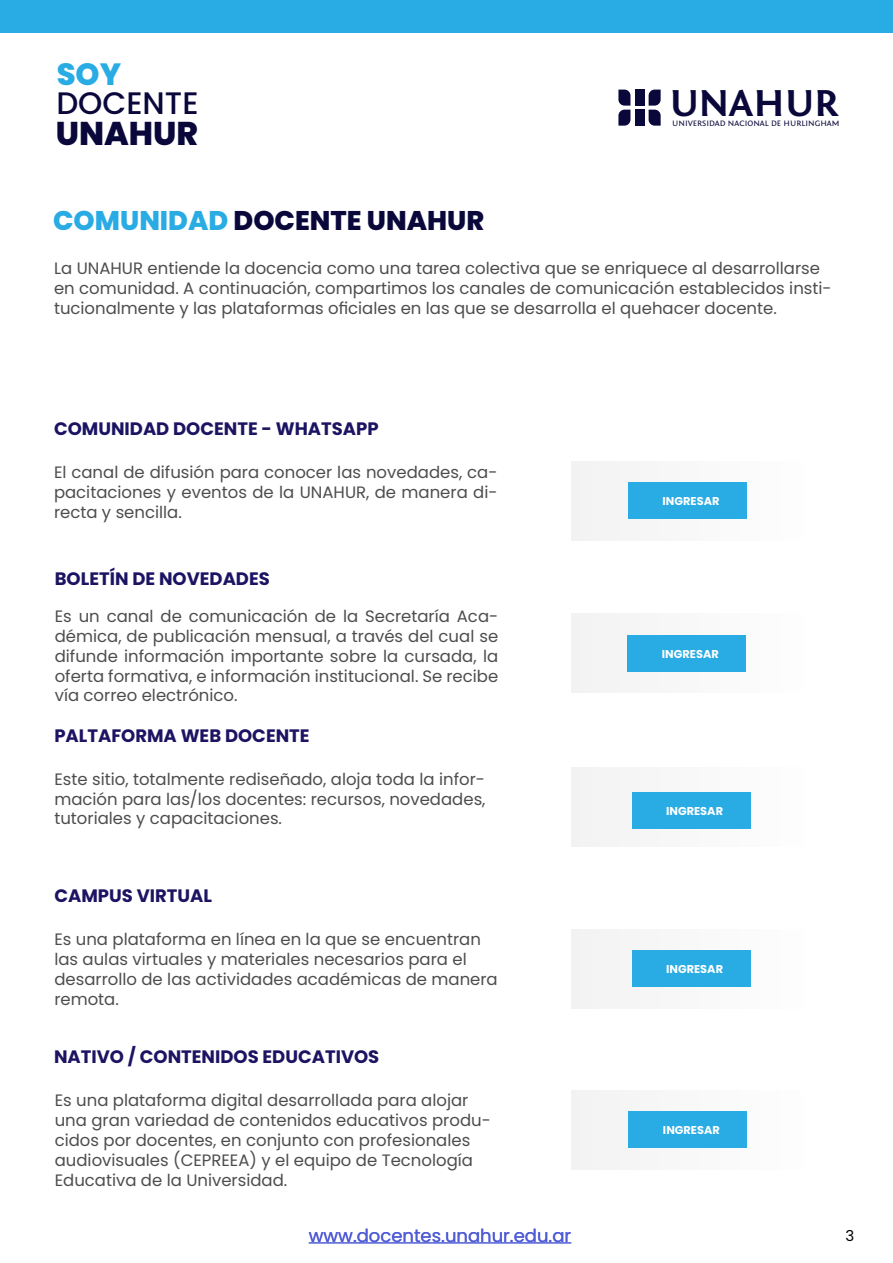
<style>
.page{position:relative;width:893px;height:1263px;background:#fff}
.page>*{position:absolute;margin:0;border:0;box-sizing:border-box;transform-origin:0 0}
.t1{font:700 38.85px "Fontin Sans";color:#0a083b;scale:1.06 1}
.t2{font:800 32.85px "Poppins";color:#0a083b}
.t3{font:500 31.05px "Poppins";color:#0a083b}
.t4{font:800 30.75px "Poppins";color:#29abe3}
.t5{font:800 27px "Poppins";color:#0a083b}
.t6{font:700 18px "Poppins";color:#1c1463}
.t7{font:18px "Poppins";color:#4f5cd6}
.t8{font:16.5px/19.8px "Poppins";color:#4d4d4d}
.t9{font:15px "Poppins";color:#000}
.t10{font:700 11.4px "Poppins";color:#fff}
.t11{font:8.25px "Fontin Sans";color:#0a083b;scale:1.06 1}
.s1{color:#29abe3}
</style>
<div class="page">
<hr style="left:309px;top:1242px;width:262px;height:1px;background:#4f5cd6">
<div style="left:571px;top:461px;width:234px;height:80px;background:#f2f2f2"></div>
<div style="left:628px;top:483px;width:119px;height:36px;background:#29abe3"></div>
<div style="left:571px;top:613px;width:234px;height:80px;background:#f2f2f2"></div>
<div style="left:627px;top:636px;width:119px;height:36px;background:#29abe3"></div>
<div style="left:571px;top:767px;width:234px;height:80px;background:#f2f2f2"></div>
<div style="left:632px;top:793px;width:118px;height:36px;background:#29abe3"></div>
<div style="left:571px;top:929px;width:234px;height:80px;background:#f2f2f2"></div>
<div style="left:632px;top:951px;width:118px;height:36px;background:#29abe3"></div>
<div style="left:571px;top:1090px;width:234px;height:80px;background:#f2f2f2"></div>
<div style="left:629px;top:1111px;width:118px;height:36px;background:#29abe3"></div>
<div style="left:0;top:0;width:893px;height:33px;background:#29abe3"></div>
<svg style="left:649px;top:90px;width:12px;height:36px"></svg>
<svg style="left:618px;top:90px;width:12px;height:36px"></svg>
<div style="left:635px;top:90px;width:9px;height:16px;background:#0a083b"></div>
<div style="left:635px;top:110px;width:9px;height:16px;background:#0a083b"></div>
<h3 class="t4" style="left:57px;top:56px;width:66px">SOY</h3>
<h3 class="t3" style="left:56px;top:85px;width:144px">DOCENTE</h3>
<h2 class="t2" style="left:56px;top:115px;width:144px">UNAHUR</h2>
<h3 class="t5" style="left:53px;top:205px;width:433px"><span class="s1">COMUNIDAD</span> DOCENTE UNAHUR</h3>
<h1 class="t1" style="left:670px;top:81px;width:161px">UNAHUR</h1>
<p class="t11" style="left:672px;top:118px;width:159px">UNIVERSIDAD NACIONAL DE HURLINGHAM</p>
<p class="t8" style="left:54px;top:258px;width:779px">La UNAHUR entiende la docencia como una tarea colectiva que se enriquece al desarrollarse en comunidad. A continuación, compartimos los canales de comunicación establecidos insti&shy;tucionalmente y las plataformas oficiales en las que se desarrolla el quehacer docente.</p>
<p class="t6" style="left:54px;top:418px;width:326px">COMUNIDAD DOCENTE - WHATSAPP</p>
<p class="t8" style="left:54px;top:463px;width:445px;text-align:justify">El canal de difusión para conocer las novedades, ca&shy;pacitaciones y eventos de la UNAHUR, de manera di&shy;recta y sencilla.</p>
<p class="t6" style="left:55px;top:569px;width:217px">BOLETÍN DE NOVEDADES</p>
<p class="t8" style="left:55px;top:607px;width:445px;text-align:justify">Es un canal de comunicación de la Secretaría Aca&shy;démica, de publicación mensual, a través del cual se difunde información importante sobre la cursada, la oferta formativa, e información institucional. Se recibe vía correo electrónico.</p>
<p class="t6" style="left:54px;top:725px;width:257px">PALTAFORMA WEB DOCENTE</p>
<p class="t8" style="left:54px;top:769px;width:433px;text-align:justify">Este sitio, totalmente rediseñado, aloja toda la infor&shy;mación para las/los docentes: recursos, novedades, tutoriales y capacitaciones.</p>
<p class="t6" style="left:54px;top:885px;width:159px">CAMPUS VIRTUAL</p>
<p class="t8" style="left:54px;top:930px;width:445px">Es una plataforma en línea en la que se encuentran las aulas virtuales y materiales necesarios para el desarrollo de las actividades académicas de manera remota.</p>
<p class="t6" style="left:54px;top:1046px;width:327px">NATIVO / CONTENIDOS EDUCATIVOS</p>
<p class="t8" style="left:55px;top:1091px;width:438px">Es una plataforma digital desarrollada para alojar una gran variedad de contenidos educativos produ&shy;cidos por docentes, en conjunto con profesionales audiovisuales (CEPREEA) y el equipo de Tecnología Educativa de la Universidad.</p>
<p class="t7" style="left:309px;top:1225px;width:264px">www.docentes.unahur.edu.ar</p>
<p class="t10" style="left:663px;top:495px;width:58px">INGRESAR</p>
<p class="t10" style="left:662px;top:647px;width:58px">INGRESAR</p>
<p class="t10" style="left:666px;top:804px;width:58px">INGRESAR</p>
<p class="t10" style="left:666px;top:962px;width:58px">INGRESAR</p>
<p class="t10" style="left:663px;top:1123px;width:58px">INGRESAR</p>
<p class="t9" style="left:845px;top:1227px;width:10px">3</p>
</div>
